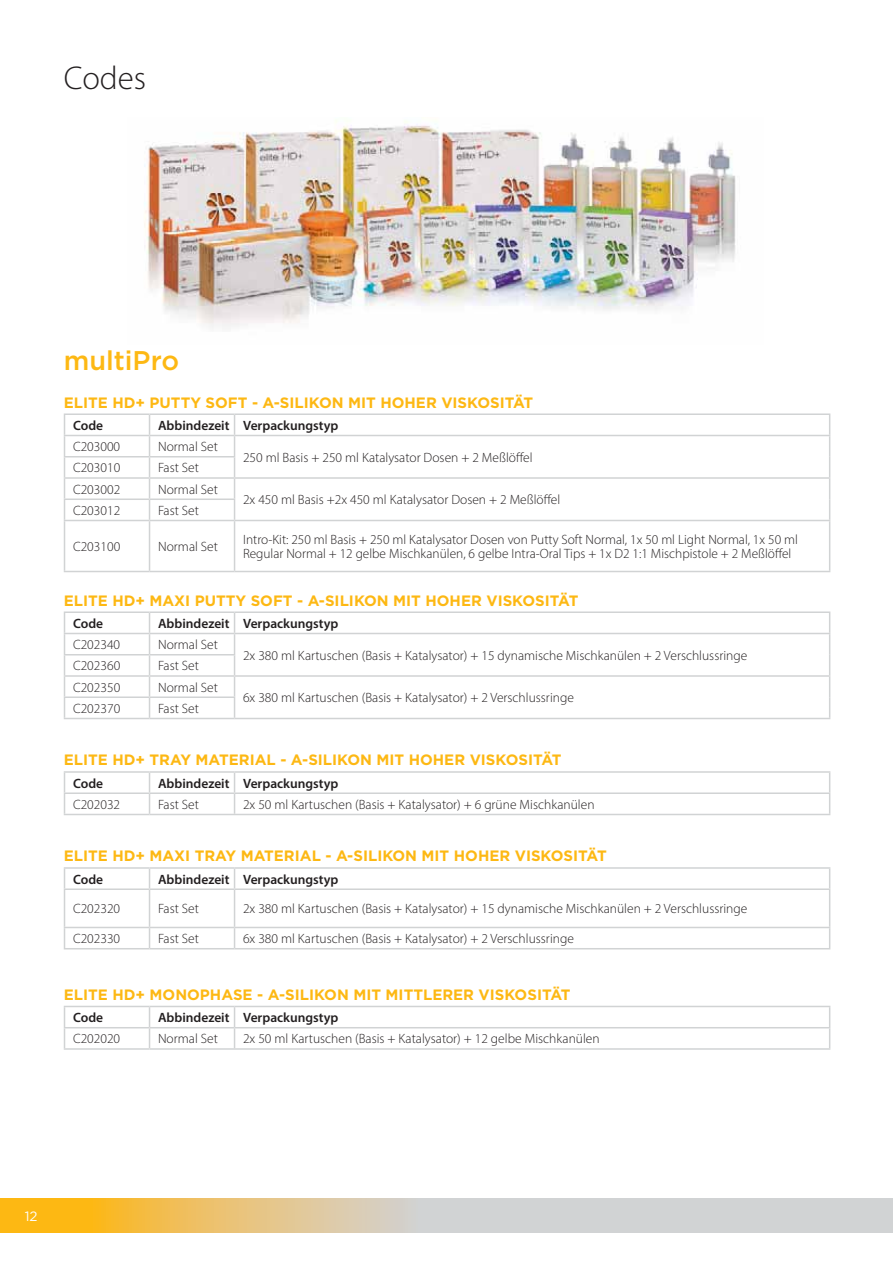
<style>
.page{position:relative;width:893px;height:1263px;background:#fff}
.page>*{position:absolute;margin:0;border:0;box-sizing:border-box;transform-origin:0 0}
.t1{font:300 33px "Myriad Pro";color:#231f20}
.t2{font:500 27px "Gotham";color:#fdb813}
.t3{font:700 15px "Gotham";color:#fdb813}
.t4{font:300 13.5px/14.9px "Myriad Pro";color:#231f20}
.t5{font:600 13.5px "Myriad Pro";color:#231f20}
.t6{font:13.5px "Gotham";color:#fff}
</style>
<div class="page">
<img style="left:144px;top:120px;width:592px;height:208px">
<svg style="left:65px;top:415px;width:764px;height:156px"></svg>
<hr style="left:64px;top:414px;width:86px;height:1px;background:#d1d3d4">
<hr style="left:150px;top:414px;width:85px;height:1px;background:#d1d3d4">
<hr style="left:235px;top:414px;width:595px;height:1px;background:#d1d3d4">
<hr style="left:64px;top:435px;width:86px;height:1px;background:#d1d3d4">
<hr style="left:150px;top:435px;width:85px;height:1px;background:#d1d3d4">
<hr style="left:235px;top:435px;width:595px;height:1px;background:#d1d3d4">
<hr style="left:64px;top:456px;width:86px;height:2px;background:#d1d3d4">
<hr style="left:150px;top:456px;width:85px;height:2px;background:#d1d3d4">
<hr style="left:64px;top:477px;width:86px;height:2px;background:#d1d3d4">
<hr style="left:150px;top:477px;width:85px;height:2px;background:#d1d3d4">
<hr style="left:64px;top:499px;width:86px;height:1px;background:#d1d3d4">
<svg style="left:64px;top:415px;width:1px;height:105px"></svg>
<hr style="left:150px;top:499px;width:85px;height:1px;background:#d1d3d4">
<svg style="left:149px;top:415px;width:1px;height:105px"></svg>
<svg style="left:234px;top:415px;width:1px;height:105px"></svg>
<hr style="left:64px;top:520px;width:86px;height:1px;background:#d1d3d4">
<hr style="left:64px;top:521px;width:1px;height:50px;background:#d1d3d4">
<hr style="left:150px;top:520px;width:85px;height:1px;background:#d1d3d4">
<hr style="left:149px;top:521px;width:1px;height:50px;background:#d1d3d4">
<hr style="left:234px;top:521px;width:1px;height:50px;background:#d1d3d4">
<hr style="left:64px;top:571px;width:86px;height:1px;background:#d1d3d4">
<hr style="left:150px;top:571px;width:85px;height:1px;background:#d1d3d4">
<hr style="left:235px;top:477px;width:595px;height:2px;background:#d1d3d4">
<svg style="left:829px;top:415px;width:1px;height:105px"></svg>
<hr style="left:235px;top:520px;width:595px;height:1px;background:#d1d3d4">
<hr style="left:829px;top:521px;width:1px;height:50px;background:#d1d3d4">
<hr style="left:235px;top:571px;width:595px;height:1px;background:#d1d3d4">
<svg style="left:65px;top:613px;width:764px;height:105px"></svg>
<hr style="left:64px;top:612px;width:86px;height:1px;background:#d1d3d4">
<hr style="left:150px;top:612px;width:85px;height:1px;background:#d1d3d4">
<hr style="left:235px;top:612px;width:595px;height:1px;background:#d1d3d4">
<hr style="left:64px;top:633px;width:86px;height:1px;background:#d1d3d4">
<hr style="left:150px;top:633px;width:85px;height:1px;background:#d1d3d4">
<hr style="left:150px;top:675px;width:85px;height:2px;background:#d1d3d4">
<hr style="left:235px;top:633px;width:595px;height:1px;background:#d1d3d4">
<hr style="left:64px;top:654px;width:86px;height:2px;background:#d1d3d4">
<hr style="left:150px;top:654px;width:85px;height:2px;background:#d1d3d4">
<hr style="left:64px;top:675px;width:86px;height:2px;background:#d1d3d4">
<hr style="left:64px;top:697px;width:86px;height:1px;background:#d1d3d4">
<svg style="left:64px;top:613px;width:1px;height:105px"></svg>
<hr style="left:150px;top:697px;width:85px;height:1px;background:#d1d3d4">
<svg style="left:149px;top:613px;width:1px;height:105px"></svg>
<svg style="left:234px;top:613px;width:1px;height:105px"></svg>
<hr style="left:64px;top:718px;width:86px;height:1px;background:#d1d3d4">
<hr style="left:150px;top:718px;width:85px;height:1px;background:#d1d3d4">
<hr style="left:235px;top:675px;width:595px;height:2px;background:#d1d3d4">
<svg style="left:829px;top:613px;width:1px;height:105px"></svg>
<hr style="left:235px;top:718px;width:595px;height:1px;background:#d1d3d4">
<hr style="left:64px;top:771px;width:86px;height:2px;background:#d1d3d4">
<hr style="left:150px;top:771px;width:85px;height:2px;background:#d1d3d4">
<hr style="left:235px;top:771px;width:595px;height:2px;background:#d1d3d4">
<svg style="left:64px;top:772px;width:766px;height:42px"></svg>
<hr style="left:64px;top:814px;width:86px;height:1px;background:#d1d3d4">
<hr style="left:150px;top:814px;width:680px;height:1px;background:#d1d3d4">
<svg style="left:65px;top:869px;width:764px;height:79px"></svg>
<hr style="left:64px;top:867px;width:86px;height:2px;background:#d1d3d4">
<svg style="left:64px;top:869px;width:1px;height:19px"></svg>
<hr style="left:150px;top:867px;width:85px;height:2px;background:#d1d3d4">
<svg style="left:149px;top:869px;width:1px;height:19px"></svg>
<hr style="left:235px;top:867px;width:595px;height:2px;background:#d1d3d4">
<svg style="left:234px;top:869px;width:1px;height:19px"></svg>
<svg style="left:829px;top:869px;width:1px;height:19px"></svg>
<hr style="left:64px;top:888px;width:86px;height:2px;background:#d1d3d4">
<hr style="left:64px;top:890px;width:1px;height:37px;background:#d1d3d4">
<hr style="left:150px;top:888px;width:85px;height:2px;background:#d1d3d4">
<hr style="left:149px;top:890px;width:1px;height:37px;background:#d1d3d4">
<svg style="left:64px;top:928px;width:1px;height:20px"></svg>
<svg style="left:149px;top:928px;width:1px;height:20px"></svg>
<hr style="left:234px;top:890px;width:1px;height:37px;background:#d1d3d4">
<svg style="left:234px;top:928px;width:1px;height:20px"></svg>
<hr style="left:235px;top:888px;width:595px;height:2px;background:#d1d3d4">
<hr style="left:829px;top:890px;width:1px;height:37px;background:#d1d3d4">
<svg style="left:829px;top:928px;width:1px;height:20px"></svg>
<hr style="left:64px;top:927px;width:86px;height:1px;background:#d1d3d4">
<hr style="left:150px;top:927px;width:85px;height:1px;background:#d1d3d4">
<hr style="left:64px;top:948px;width:86px;height:1px;background:#d1d3d4">
<hr style="left:150px;top:948px;width:85px;height:1px;background:#d1d3d4">
<hr style="left:235px;top:927px;width:595px;height:1px;background:#d1d3d4">
<hr style="left:235px;top:948px;width:595px;height:1px;background:#d1d3d4">
<svg style="left:64px;top:1006px;width:766px;height:42px"></svg>
<hr style="left:64px;top:1048px;width:86px;height:2px;background:#d1d3d4">
<hr style="left:150px;top:1048px;width:680px;height:2px;background:#d1d3d4">
<div style="left:0;top:1199px;width:62px;height:34px;background:#fdb813"></div>
<svg style="left:64px;top:1199px;width:829px;height:34px;background:#dbccab"></svg>
<h1 class="t1" style="left:64px;top:65px;width:84px">Codes</h1>
<h2 class="t2" style="left:64px;top:351px;width:117px">multiPro</h2>
<p class="t3" style="left:64px;top:394px;width:471px">ELITE HD+ PUTTY SOFT - A-SILIKON MIT HOHER VISKOSITÄT</p>
<p class="t5" style="left:73px;top:420px;width:32px">Code</p>
<p class="t5" style="left:158px;top:420px;width:182px">Abbindezeit Verpackungstyp</p>
<p class="t4" style="left:73px;top:440px;width:49px">C203000</p>
<p class="t4" style="left:158px;top:440px;width:61px">Normal Set</p>
<p class="t4" style="left:243px;top:451px;width:291px">250 ml Basis + 250 ml Katalysator Dosen + 2 Meßlöffel</p>
<p class="t4" style="left:73px;top:461px;width:49px">C203010</p>
<p class="t4" style="left:158px;top:461px;width:42px">Fast Set</p>
<p class="t4" style="left:73px;top:483px;width:49px">C203002</p>
<p class="t4" style="left:158px;top:483px;width:61px">Normal Set</p>
<p class="t4" style="left:243px;top:493px;width:319px">2x 450 ml Basis +2x 450 ml Katalysator Dosen + 2 Meßlöffel</p>
<p class="t4" style="left:73px;top:504px;width:49px">C203012</p>
<p class="t4" style="left:158px;top:504px;width:42px">Fast Set</p>
<p class="t4" style="left:73px;top:540px;width:49px">C203100</p>
<p class="t4" style="left:158px;top:540px;width:61px">Normal Set</p>
<p class="t4" style="left:243px;top:533px;width:556px">Intro-Kit: 250 ml Basis + 250 ml Katalysator Dosen von Putty Soft Normal, 1x 50 ml Light Normal, 1x 50 ml<br>Regular Normal + 12 gelbe Mischkanülen, 6 gelbe Intra-Oral Tips + 1x D2 1:1 Mischpistole + 2 Meßlöffel</p>
<p class="t3" style="left:64px;top:592px;width:516px">ELITE HD+ MAXI PUTTY SOFT - A-SILIKON MIT HOHER VISKOSITÄT</p>
<p class="t5" style="left:73px;top:618px;width:32px">Code</p>
<p class="t5" style="left:158px;top:618px;width:182px">Abbindezeit Verpackungstyp</p>
<p class="t4" style="left:73px;top:638px;width:49px">C202340</p>
<p class="t4" style="left:158px;top:638px;width:61px">Normal Set</p>
<p class="t4" style="left:243px;top:649px;width:506px">2x 380 ml Kartuschen (Basis + Katalysator) + 15 dynamische Mischkanülen + 2 Verschlussringe</p>
<p class="t4" style="left:73px;top:659px;width:49px">C202360</p>
<p class="t4" style="left:158px;top:659px;width:42px">Fast Set</p>
<p class="t4" style="left:73px;top:681px;width:49px">C202350</p>
<p class="t4" style="left:158px;top:681px;width:61px">Normal Set</p>
<p class="t4" style="left:243px;top:691px;width:332px">6x 380 ml Kartuschen (Basis + Katalysator) + 2 Verschlussringe</p>
<p class="t4" style="left:73px;top:702px;width:49px">C202370</p>
<p class="t4" style="left:158px;top:702px;width:42px">Fast Set</p>
<p class="t3" style="left:64px;top:751px;width:499px">ELITE HD+ TRAY MATERIAL - A-SILIKON MIT HOHER VISKOSITÄT</p>
<p class="t5" style="left:73px;top:778px;width:32px">Code</p>
<p class="t5" style="left:158px;top:778px;width:182px">Abbindezeit Verpackungstyp</p>
<p class="t4" style="left:73px;top:798px;width:49px">C202032</p>
<p class="t4" style="left:158px;top:798px;width:42px">Fast Set</p>
<p class="t4" style="left:243px;top:798px;width:353px">2x 50 ml Kartuschen (Basis + Katalysator) + 6 grüne Mischkanülen</p>
<p class="t3" style="left:64px;top:847px;width:544px">ELITE HD+ MAXI TRAY MATERIAL - A-SILIKON MIT HOHER VISKOSITÄT</p>
<p class="t5" style="left:73px;top:874px;width:32px">Code</p>
<p class="t5" style="left:158px;top:874px;width:182px">Abbindezeit Verpackungstyp</p>
<p class="t4" style="left:73px;top:902px;width:49px">C202320</p>
<p class="t4" style="left:158px;top:902px;width:42px">Fast Set</p>
<p class="t4" style="left:243px;top:902px;width:506px">2x 380 ml Kartuschen (Basis + Katalysator) + 15 dynamische Mischkanülen + 2 Verschlussringe</p>
<p class="t4" style="left:73px;top:932px;width:49px">C202330</p>
<p class="t4" style="left:158px;top:932px;width:42px">Fast Set</p>
<p class="t4" style="left:243px;top:932px;width:332px">6x 380 ml Kartuschen (Basis + Katalysator) + 2 Verschlussringe</p>
<p class="t3" style="left:64px;top:986px;width:508px">ELITE HD+ MONOPHASE - A-SILIKON MIT MITTLERER VISKOSITÄT</p>
<p class="t5" style="left:73px;top:1013px;width:32px">Code</p>
<p class="t5" style="left:158px;top:1013px;width:182px">Abbindezeit Verpackungstyp</p>
<p class="t4" style="left:73px;top:1032px;width:49px">C202020</p>
<p class="t4" style="left:158px;top:1032px;width:61px">Normal Set</p>
<p class="t4" style="left:243px;top:1032px;width:358px">2x 50 ml Kartuschen (Basis + Katalysator) + 12 gelbe Mischkanülen</p>
<p class="t6" style="left:25px;top:1212px;width:14px">12</p>
</div>
